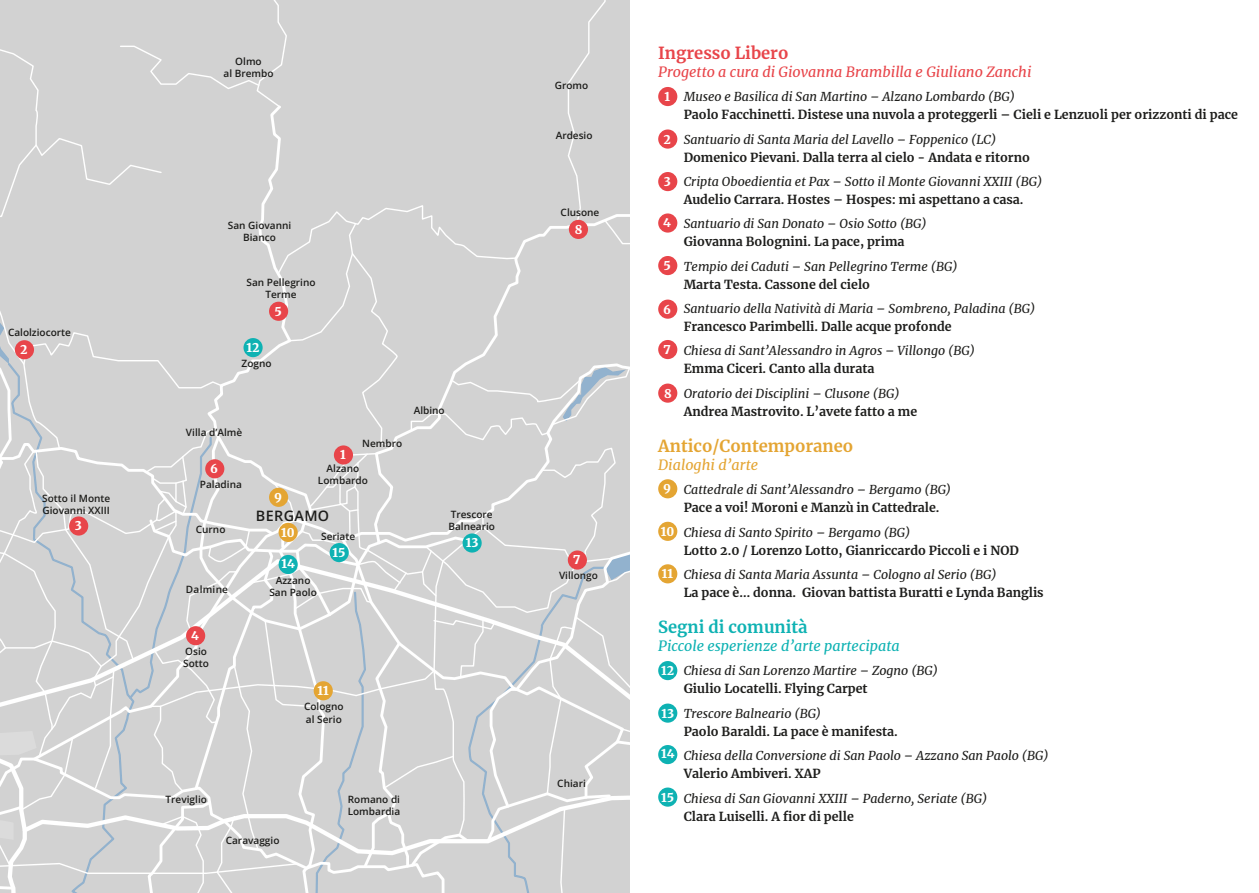
<style>
.page{position:relative;width:1259px;height:893px;background:#fff}
.page>*{position:absolute;margin:0;border:0;box-sizing:border-box;transform-origin:0 0}
.t1{font:700 16.5px "Merriweather";color:#e4a533}
.t2{font:700 16.5px "Merriweather";color:#0eb2b3}
.t3{font:700 16.5px "Merriweather";color:#e8454a}
.t4{font:14.4px "Open Sans";letter-spacing:.025em;color:#1d1d1b}
.t5{font:italic 14.25px "Merriweather";color:#e8454a}
.t6{font:italic 14.25px "Merriweather";color:#0eb2b3}
.t7{font:italic 14.25px "Merriweather";color:#e4a533}
.t8{font:italic 12.3px "Merriweather";color:#1d1d1b}
.t9{font:700 12.3px "Merriweather";color:#1d1d1b}
.t10{font:900 12px "Merriweather";color:#fff}
.t11{font:10.05px/12px "Open Sans";color:#1d1d1b;text-align:center}
.t12{font:10.05px "Open Sans";letter-spacing:.025em;color:#1d1d1b}
</style>
<div class="page">
<div style="left:658px;top:87px;width:19px;height:19px;background:#e8454a;border-radius:50%"></div>
<div style="left:658px;top:129px;width:19px;height:20px;background:#e8454a;border-radius:50%"></div>
<div style="left:658px;top:172px;width:19px;height:19px;background:#e8454a;border-radius:50%"></div>
<div style="left:658px;top:213px;width:19px;height:20px;background:#e8454a;border-radius:50%"></div>
<div style="left:658px;top:256px;width:19px;height:19px;background:#e8454a;border-radius:50%"></div>
<div style="left:658px;top:300px;width:19px;height:19px;background:#e8454a;border-radius:50%"></div>
<div style="left:658px;top:340px;width:19px;height:19px;background:#e8454a;border-radius:50%"></div>
<div style="left:658px;top:384px;width:19px;height:19px;background:#e8454a;border-radius:50%"></div>
<div style="left:658px;top:479px;width:19px;height:19px;background:#e4a533;border-radius:50%"></div>
<div style="left:658px;top:522px;width:19px;height:19px;background:#e4a533;border-radius:50%"></div>
<div style="left:658px;top:564px;width:19px;height:19px;background:#e4a533;border-radius:50%"></div>
<div style="left:658px;top:661px;width:19px;height:19px;background:#0eb2b3;border-radius:50%"></div>
<div style="left:658px;top:703px;width:19px;height:20px;background:#0eb2b3;border-radius:50%"></div>
<div style="left:658px;top:745px;width:19px;height:19px;background:#0eb2b3;border-radius:50%"></div>
<div style="left:658px;top:787px;width:19px;height:20px;background:#0eb2b3;border-radius:50%"></div>
<svg style="left:0;top:0;width:629px;height:893px;background:#d3d3d4"></svg>
<p class="t11" style="left:223px;top:55px;width:52px">Olmo<br>al Brembo</p>
<p class="t11" style="left:228px;top:219px;width:65px">San Giovanni<br>Bianco</p>
<p class="t11" style="left:247px;top:276px;width:71px">San Pellegrino<br>Terme</p>
<p class="t10" style="left:274px;top:303px;width:9px">5</p>
<p class="t11" style="left:8px;top:326px;width:64px">Calolziocorte</p>
<p class="t10" style="left:20px;top:341px;width:9px">2</p>
<p class="t10" style="left:246px;top:339px;width:14px">12</p>
<p class="t11" style="left:242px;top:357px;width:32px">Zogno</p>
<p class="t11" style="left:414px;top:404px;width:33px">Albino</p>
<p class="t11" style="left:186px;top:426px;width:58px">Villa d’Almè</p>
<p class="t11" style="left:362px;top:437px;width:42px">Nembro</p>
<p class="t10" style="left:340px;top:447px;width:7px">1</p>
<p class="t10" style="left:210px;top:461px;width:9px">6</p>
<p class="t11" style="left:200px;top:478px;width:43px">Paladina</p>
<p class="t11" style="left:318px;top:462px;width:52px">Alzano<br>Lombardo</p>
<p class="t11" style="left:42px;top:492px;width:70px;text-align:left">Sotto il Monte<br>Giovanni XXIII</p>
<p class="t10" style="left:75px;top:518px;width:9px">3</p>
<p class="t11" style="left:196px;top:523px;width:31px">Curno</p>
<p class="t10" style="left:274px;top:489px;width:9px">9</p>
<p class="t4" style="left:256px;top:506px;width:75px">BERGAMO</p>
<p class="t10" style="left:281px;top:524px;width:15px">10</p>
<p class="t10" style="left:281px;top:556px;width:15px">14</p>
<p class="t11" style="left:321px;top:530px;width:36px">Seriate</p>
<p class="t10" style="left:332px;top:544px;width:14px">15</p>
<p class="t11" style="left:448px;top:508px;width:48px;text-align:left">Trescore<br>Balneario</p>
<p class="t10" style="left:466px;top:535px;width:14px">13</p>
<p class="t12" style="left:186px;top:583px;width:44px">Dalmine</p>
<p class="t11" style="left:269px;top:574px;width:49px">Azzano<br>San Paolo</p>
<p class="t10" style="left:191px;top:627px;width:9px">4</p>
<p class="t11" style="left:183px;top:645px;width:27px;text-align:left">Osio<br>Sotto</p>
<p class="t10" style="left:317px;top:682px;width:13px">11</p>
<p class="t11" style="left:304px;top:700px;width:41px;text-align:left">Cologno al Serio</p>
<p class="t11" style="left:166px;top:793px;width:43px">Treviglio</p>
<p class="t11" style="left:348px;top:793px;width:54px;text-align:left">Romano di<br>Lombardia</p>
<p class="t11" style="left:555px;top:79px;width:35px">Gromo</p>
<p class="t11" style="left:556px;top:129px;width:38px">Ardesio</p>
<p class="t11" style="left:560px;top:207px;width:40px">Clusone</p>
<p class="t10" style="left:575px;top:221px;width:9px">8</p>
<p class="t10" style="left:573px;top:552px;width:9px">7</p>
<p class="t11" style="left:559px;top:569px;width:40px">Villongo</p>
<p class="t11" style="left:557px;top:777px;width:30px">Chiari</p>
<p class="t3" style="left:658px;top:41px;width:132px">Ingresso Libero</p>
<p class="t5" style="left:658px;top:62px;width:375px">Progetto a cura di Giovanna Brambilla e Giuliano Zanchi</p>
<p class="t8" style="left:684px;top:88px;width:333px">Museo e Basilica di San Martino – Alzano Lombardo (BG)</p>
<p class="t9" style="left:684px;top:106px;width:556px">Paolo Facchinetti. Distese una nuvola a proteggerli – Cieli e Lenzuoli per orizzonti di pace</p>
<p class="t8" style="left:684px;top:131px;width:314px">Santuario di Santa Maria del Lavello – Foppenico (LC)</p>
<p class="t9" style="left:684px;top:149px;width:348px">Domenico Pievani. Dalla terra al cielo - Andata e ritorno</p>
<p class="t8" style="left:684px;top:173px;width:360px">Cripta Oboedientia et Pax – Sotto il Monte Giovanni XXIII (BG)</p>
<p class="t9" style="left:684px;top:191px;width:341px">Audelio Carrara. Hostes – Hospes: mi aspettano a casa.</p>
<p class="t8" style="left:684px;top:215px;width:244px">Santuario di San Donato – Osio Sotto (BG)</p>
<p class="t9" style="left:684px;top:233px;width:222px">Giovanna Bolognini. La pace, prima</p>
<p class="t8" style="left:684px;top:258px;width:275px">Tempio dei Caduti – San Pellegrino Terme (BG)</p>
<p class="t9" style="left:684px;top:276px;width:188px">Marta Testa. Cassone del cielo</p>
<p class="t8" style="left:684px;top:300px;width:353px">Santuario della Natività di Maria – Sombreno, Paladina (BG)</p>
<p class="t9" style="left:684px;top:318px;width:269px">Francesco Parimbelli. Dalle acque profonde</p>
<p class="t8" style="left:684px;top:342px;width:293px">Chiesa di Sant’Alessandro in Agros – Villongo (BG)</p>
<p class="t9" style="left:684px;top:360px;width:192px">Emma Ciceri. Canto alla durata</p>
<p class="t8" style="left:684px;top:385px;width:217px">Oratorio dei Disciplini – Clusone (BG)</p>
<p class="t9" style="left:684px;top:403px;width:235px">Andrea Mastrovito. L’avete fatto a me</p>
<p class="t1" style="left:658px;top:434px;width:196px">Antico/Contemporaneo</p>
<p class="t7" style="left:658px;top:455px;width:101px">Dialoghi d’arte</p>
<p class="t8" style="left:684px;top:481px;width:269px">Cattedrale di Sant’Alessandro – Bergamo (BG)</p>
<p class="t9" style="left:684px;top:499px;width:257px">Pace a voi! Moroni e Manzù in Cattedrale.</p>
<p class="t8" style="left:684px;top:524px;width:228px">Chiesa di Santo Spirito – Bergamo (BG)</p>
<p class="t9" style="left:684px;top:542px;width:336px">Lotto 2.0 / Lorenzo Lotto, Gianriccardo Piccoli e i NOD</p>
<p class="t8" style="left:684px;top:566px;width:314px">Chiesa di Santa Maria Assunta – Cologno al Serio (BG)</p>
<p class="t9" style="left:684px;top:584px;width:361px">La pace è… donna. Giovan battista Buratti e Lynda Banglis</p>
<p class="t2" style="left:658px;top:615px;width:151px">Segni di comunità</p>
<p class="t6" style="left:658px;top:636px;width:243px">Piccole esperienze d’arte partecipata</p>
<p class="t8" style="left:684px;top:662px;width:256px">Chiesa di San Lorenzo Martire – Zogno (BG)</p>
<p class="t9" style="left:684px;top:680px;width:185px">Giulio Locatelli. Flying Carpet</p>
<p class="t8" style="left:684px;top:705px;width:139px">Trescore Balneario (BG)</p>
<p class="t9" style="left:684px;top:723px;width:216px">Paolo Baraldi. La pace è manifesta.</p>
<p class="t8" style="left:684px;top:747px;width:366px">Chiesa della Conversione di San Paolo – Azzano San Paolo (BG)</p>
<p class="t9" style="left:684px;top:765px;width:138px">Valerio Ambiveri. XAP</p>
<p class="t8" style="left:684px;top:790px;width:305px">Chiesa di San Giovanni XXIII – Paderno, Seriate (BG)</p>
<p class="t9" style="left:684px;top:807px;width:172px">Clara Luiselli. A fior di pelle</p>
<p class="t10" style="left:664px;top:88px;width:7px">1</p>
<p class="t10" style="left:663px;top:131px;width:9px">2</p>
<p class="t10" style="left:664px;top:173px;width:9px">3</p>
<p class="t10" style="left:663px;top:215px;width:9px">4</p>
<p class="t10" style="left:663px;top:257px;width:9px">5</p>
<p class="t10" style="left:663px;top:301px;width:9px">6</p>
<p class="t10" style="left:663px;top:341px;width:9px">7</p>
<p class="t10" style="left:664px;top:385px;width:9px">8</p>
<p class="t10" style="left:663px;top:480px;width:9px">9</p>
<p class="t10" style="left:661px;top:523px;width:15px">10</p>
<p class="t10" style="left:662px;top:566px;width:13px">11</p>
<p class="t10" style="left:661px;top:662px;width:14px">12</p>
<p class="t10" style="left:661px;top:705px;width:14px">13</p>
<p class="t10" style="left:661px;top:746px;width:15px">14</p>
<p class="t10" style="left:661px;top:789px;width:14px">15</p>
<p class="t11" style="left:720px;top:789px;width:56px">Travagliato</p>
<p class="t11" style="left:867px;top:789px;width:42px">BRESCIA</p>
<p class="t11" style="left:226px;top:834px;width:55px">Caravaggio</p>
</div>
